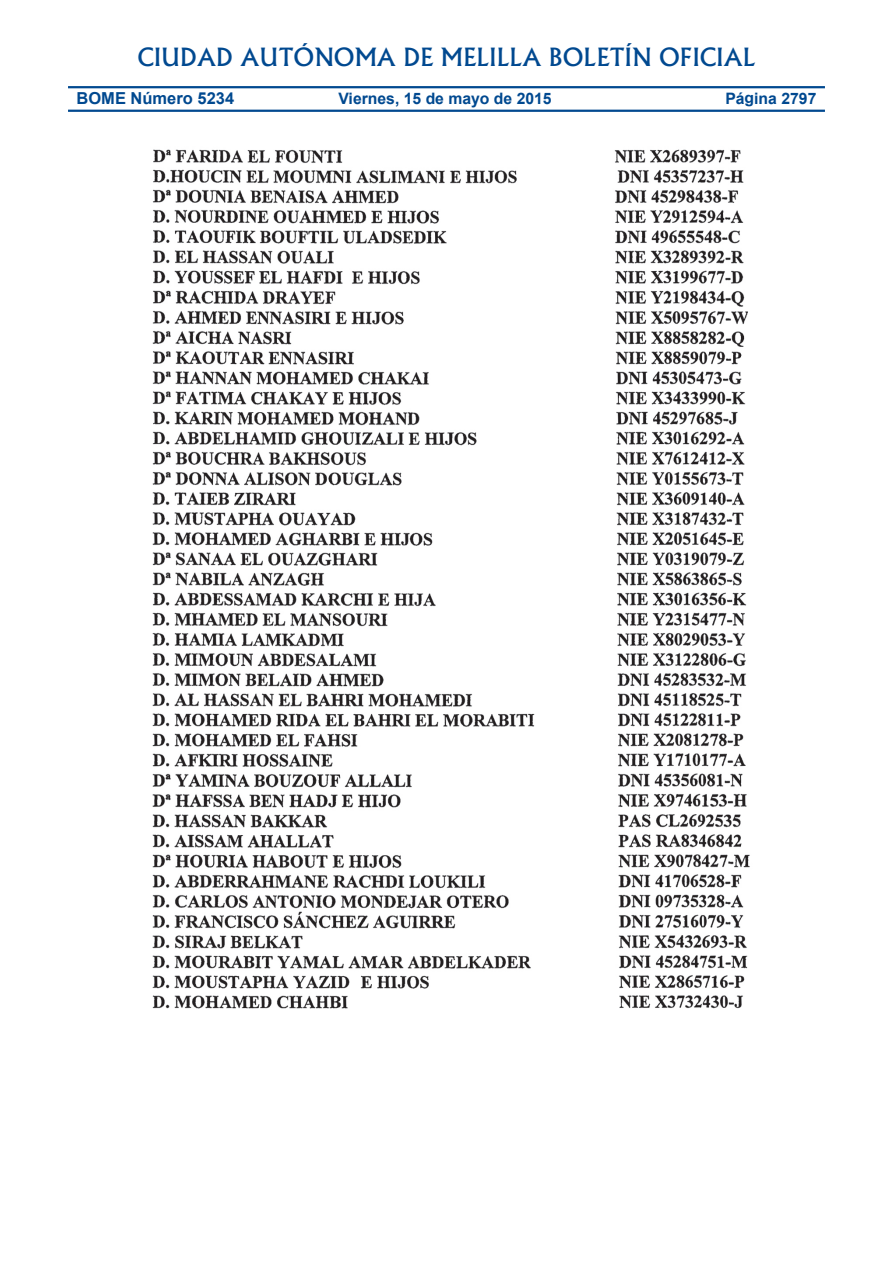
<style>
.page{position:relative;width:893px;height:1263px;background:#fff}
.page>*{position:absolute;margin:0;border:0;box-sizing:border-box;transform-origin:0 0}
.t1{font:500 24px "Albertus";color:#014990}
.t2{font:700 16.5px "Arial";color:#014990}
.t3{font:700 15.75px "Arial";color:#014990}
.s1{font-size:15.15px}
</style>
<div class="page">
<hr style="left:68px;top:86px;width:757px;height:2px;background:#014990">
<hr style="left:68px;top:110px;width:757px;height:2px;background:#014990">
<img style="left:152px;top:149px;width:598px;height:860px">
<p class="t1" style="left:137px;top:43px;width:620px">CIUDAD AUTÓNOMA DE MELILLA BOLETÍN OFICIAL</p>
<p class="t2" style="left:77px;top:88px;width:159px">BOME Número 5234</p>
<p class="t3" style="left:338px;top:88px;width:215px">Viernes, 15 de mayo de 2015</p>
<p class="t3" style="left:725px;top:88px;width:93px">Pá<span class="s1">g</span>ina 2797</p>
</div>
